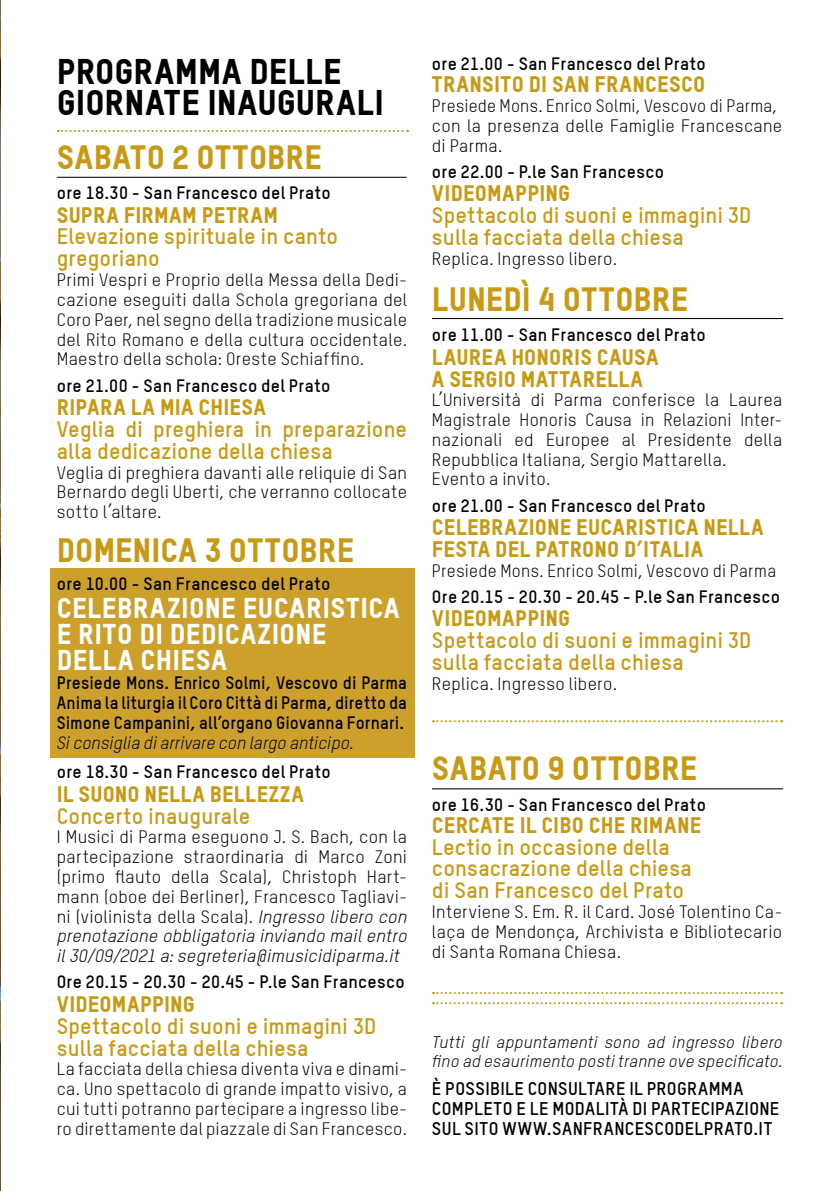
<style>
.page{position:relative;width:840px;height:1191px;background:#fff}
.page>*{position:absolute;margin:0;border:0;box-sizing:border-box;transform-origin:0 0}
.t1{font:34.8px/31px "TSTAR Headline";color:#000}
.t2{font:33px "TSTAR Headline";letter-spacing:.01em;color:#c89913}
.t3{font:28px/26px "TSTAR Headline";letter-spacing:.015em;color:#fff}
.t4{font:700 22px/22px "TSTAR";letter-spacing:.005em;color:#c89913}
.t5{font:22px/22px "TSTAR Headline";letter-spacing:.01em;color:#c89913}
.t6{font:700 18px/19.8px "TSTAR";letter-spacing:.025em;color:#000}
.t7{font:17.6px/19.8px "TSTAR";letter-spacing:.02em;color:#000;text-align:justify}
.t8{font:700 17.6px/19.8px "TSTAR";letter-spacing:.02em;color:#000;text-align:justify}
.t9{font:17.6px/19.8px "TSTAR";letter-spacing:.02em;color:#000;scale:.96 1}
.t10{font:italic 17.6px "TSTAR";letter-spacing:.005em;color:#000}
.t11{font:italic 16.4px/19.8px "TSTAR";letter-spacing:.02em;color:#000}
.s1{font-style:italic}
</style>
<div class="page">
<div style="left:50px;top:568px;width:364px;height:189px;background:#cda02b"></div>
<img style="left:0;top:0;width:1px;height:1191px">
<hr style="left:57px;top:177px;width:349px;height:1px;background:#000">
<hr style="left:432px;top:318px;width:350px;height:1px;background:#000">
<hr style="left:432px;top:788px;width:350px;height:1px;background:#000">
<svg style="left:58px;top:130px;width:350px;height:2px"></svg>
<svg style="left:433px;top:720px;width:348px;height:2px"></svg>
<svg style="left:433px;top:1002px;width:348px;height:2px"></svg>
<svg style="left:433px;top:992px;width:348px;height:2px"></svg>
<h1 class="t1" style="left:57px;top:55px;width:328px">PROGRAMMA DELLE<br>GIORNATE INAUGURALI</h1>
<h2 class="t2" style="left:57px;top:136px;width:266px">SABATO 2 OTTOBRE</h2>
<p class="t8" style="left:57px;top:183px;width:275px">ore 18.30 - San Francesco del Prato</p>
<p class="t5" style="left:57px;top:203px;width:223px">SUPRA FIRMAM PETRAM</p>
<p class="t4" style="left:57px;top:225px;width:283px">Elevazione spirituale in canto gregoriano</p>
<p class="t7" style="left:57px;top:270px;width:351px">Primi Vespri e Proprio della Messa della Dedi&shy;cazione eseguiti dalla Schola gregoriana del Coro Paer, nel segno della tradizione musicale del Rito Romano e della cultura occidentale.<br>Maestro della schola: Oreste Schiaffino.</p>
<p class="t8" style="left:57px;top:375px;width:275px">ore 21.00 - San Francesco del Prato</p>
<p class="t5" style="left:57px;top:395px;width:211px">RIPARA LA MIA CHIESA</p>
<p class="t4" style="left:57px;top:417px;width:351px">Veglia di preghiera in preparazione alla dedicazione della chiesa</p>
<p class="t7" style="left:57px;top:462px;width:351px">Veglia di preghiera davanti alle reliquie di San Bernardo degli Uberti, che verranno collocate sotto l’altare.</p>
<h2 class="t2" style="left:57px;top:529px;width:298px">DOMENICA 3 OTTOBRE</h2>
<p class="t8" style="left:57px;top:573px;width:275px">ore 10.00 - San Francesco del Prato</p>
<h3 class="t3" style="left:57px;top:594px;width:344px">CELEBRAZIONE EUCARISTICA<br>E RITO DI DEDICAZIONE<br>DELLA CHIESA</h3>
<p class="t8" style="left:57px;top:673px;width:351px">Presiede Mons. Enrico Solmi, Vescovo di Parma Anima la liturgia il Coro Città di Parma, diretto da Simone Campanini, all’organo Giovanna Fornari.</p>
<p class="t10" style="left:57px;top:732px;width:298px">Si consiglia di arrivare con largo anticipo.</p>
<p class="t8" style="left:57px;top:762px;width:275px">ore 18.30 - San Francesco del Prato</p>
<p class="t5" style="left:57px;top:782px;width:249px">IL SUONO NELLA BELLEZZA</p>
<p class="t4" style="left:57px;top:804px;width:195px">Concerto inaugurale</p>
<p class="t7" style="left:57px;top:827px;width:351px">I Musici di Parma eseguono J. S. Bach, con la partecipazione straordinaria di Marco Zoni (primo flauto della Scala), Christoph Hart&shy;mann (oboe dei Berliner), Francesco Tagliavi&shy;ni (violinista della Scala). <span class="s1">Ingresso libero con prenotazione obbligatoria inviando mail entro il 30/09/2021 a: segreteria@imusicidiparma.it</span></p>
<p class="t8" style="left:57px;top:971px;width:349px">Ore 20.15 - 20.30 - 20.45 - P.le San Francesco</p>
<p class="t5" style="left:57px;top:992px;width:140px">VIDEOMAPPING</p>
<p class="t4" style="left:57px;top:1014px;width:321px">Spettacolo di suoni e immagini 3D sulla facciata della chiesa</p>
<p class="t7" style="left:57px;top:1059px;width:351px">La facciata della chiesa diventa viva e dinami&shy;ca. Uno spettacolo di grande impatto visivo, a cui tutti potranno partecipare a ingresso libe&shy;ro direttamente dal piazzale di San Francesco.</p>
<p class="t8" style="left:432px;top:54px;width:275px">ore 21.00 - San Francesco del Prato</p>
<p class="t5" style="left:432px;top:73px;width:275px">TRANSITO DI SAN FRANCESCO</p>
<p class="t9" style="left:432px;top:96px;width:366px">Presiede Mons. Enrico Solmi, Vescovo di Parma, con la presenza delle Famiglie Francescane di Parma.</p>
<p class="t8" style="left:432px;top:161px;width:234px">ore 22.00 - P.le San Francesco</p>
<p class="t5" style="left:432px;top:182px;width:140px">VIDEOMAPPING</p>
<p class="t4" style="left:432px;top:204px;width:321px">Spettacolo di suoni e immagini 3D sulla facciata della chiesa</p>
<p class="t7" style="left:432px;top:248px;width:186px">Replica. Ingresso libero.</p>
<h2 class="t2" style="left:432px;top:278px;width:257px">LUNEDÌ 4 OTTOBRE</h2>
<p class="t8" style="left:432px;top:325px;width:275px">ore 11.00 - San Francesco del Prato</p>
<p class="t5" style="left:432px;top:345px;width:228px">LAUREA HONORIS CAUSA<br>A SERGIO MATTARELLA</p>
<p class="t7" style="left:432px;top:390px;width:351px;text-align:left">L’Università di Parma conferisce la Laurea Magistrale Honoris Causa in Relazioni Inter&shy;nazionali ed Europee al Presidente della Repubblica Italiana, Sergio Mattarella.<br>Evento a invito.</p>
<p class="t8" style="left:432px;top:495px;width:275px">ore 21.00 - San Francesco del Prato</p>
<p class="t5" style="left:432px;top:515px;width:333px">CELEBRAZIONE EUCARISTICA NELLA<br>FESTA DEL PATRONO D’ITALIA</p>
<p class="t9" style="left:432px;top:560px;width:360px">Presiede Mons. Enrico Solmi, Vescovo di Parma</p>
<p class="t8" style="left:432px;top:586px;width:349px">Ore 20.15 - 20.30 - 20.45 - P.le San Francesco</p>
<p class="t5" style="left:432px;top:607px;width:140px">VIDEOMAPPING</p>
<p class="t4" style="left:432px;top:629px;width:321px">Spettacolo di suoni e immagini 3D sulla facciata della chiesa</p>
<p class="t7" style="left:432px;top:673px;width:186px">Replica. Ingresso libero.</p>
<h2 class="t2" style="left:432px;top:747px;width:266px">SABATO 9 OTTOBRE</h2>
<p class="t8" style="left:432px;top:794px;width:275px">ore 16.30 - San Francesco del Prato</p>
<p class="t5" style="left:432px;top:813px;width:271px">CERCATE IL CIBO CHE RIMANE</p>
<p class="t4" style="left:432px;top:835px;width:261px">Lectio in occasione della consacrazione della chiesa di San Francesco del Prato</p>
<p class="t7" style="left:432px;top:902px;width:351px">Interviene S. Em. R. il Card. José Tolentino Ca&shy;laça de Mendonça, Archivista e Bibliotecario di Santa Romana Chiesa.</p>
<p class="t11" style="left:432px;top:1031px;width:351px">Tutti gli appuntamenti sono ad ingresso libero fino ad esaurimento posti tranne ove specificato.</p>
<p class="t6" style="left:432px;top:1078px;width:348px">È POSSIBILE CONSULTARE IL PROGRAMMA<br>COMPLETO E LE MODALITÀ DI PARTECIPAZIONE<br>SUL SITO WWW.SANFRANCESCODELPRATO.IT</p>
</div>
